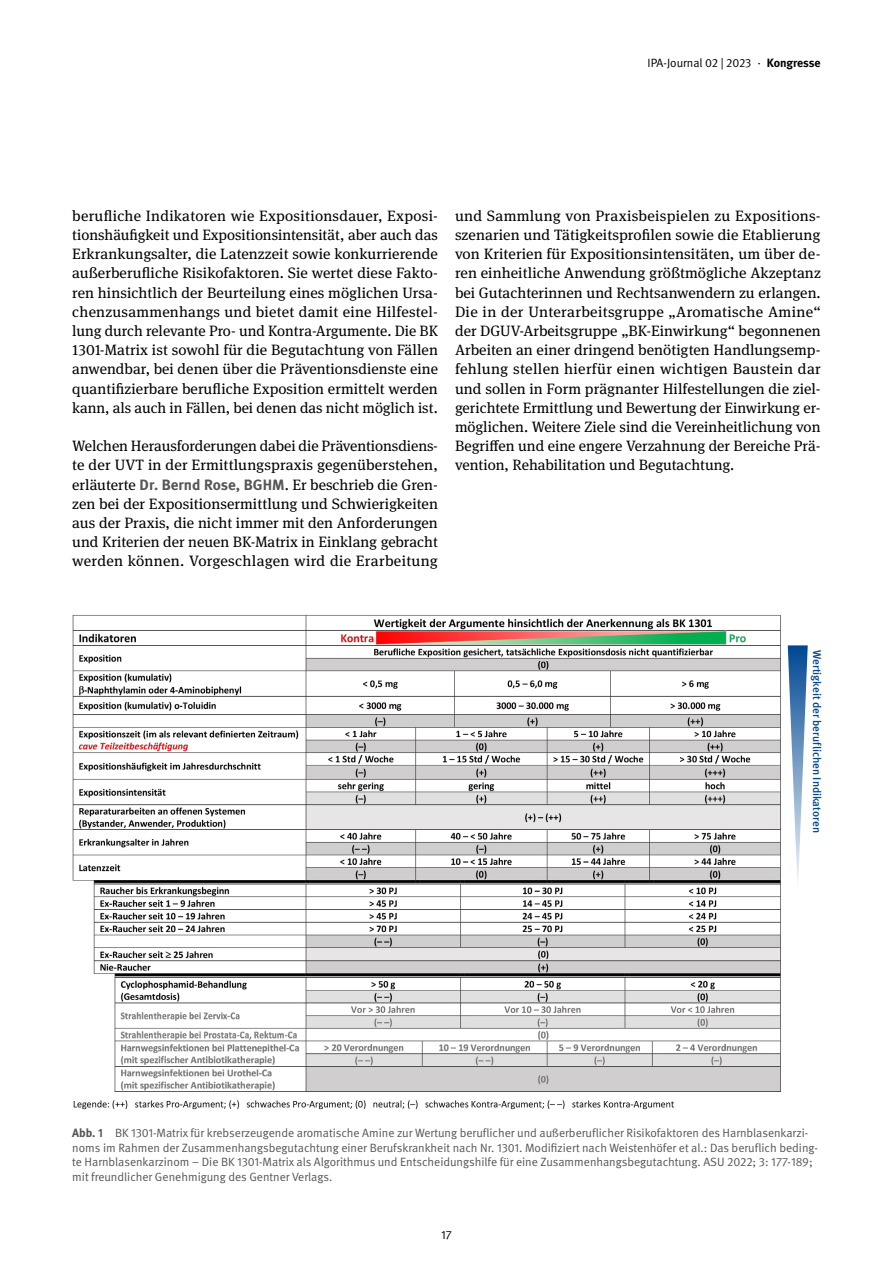
<style>
.page{position:relative;width:893px;height:1263px;background:#fff}
.page>*{position:absolute;margin:0;border:0;box-sizing:border-box;transform-origin:0 0}
.P_Copy_IPA_Blocksatz{font:15px/19.2px "DGUV Meta Serif";color:#000;text-align:justify}
.t1{font:12px/14.4px "DGUV Meta";color:#565655}
.t2{font:12px "DGUV Meta";color:#000}
.t3{font:500 11.25px "DGUV Meta";color:#004893}
.s1{font-weight:700}
.s2{font-family:"DGUV Meta";font-weight:700;color:#565655}
</style>
<div class="page">
<img style="left:72px;top:615px;width:709px;height:495px">
<svg style="left:788px;top:645px;width:20px;height:238px"></svg>
<p class="t2" style="left:647px;top:56px;width:175px">IPA-Journal 02 | 2023 · <span class="s1">Kongresse</span></p>
<p class="P_Copy_IPA_Blocksatz" style="left:72px;top:206px;width:367px">berufliche Indikatoren wie Expositionsdauer, Exposi&shy;tionshäufigkeit und Expositionsintensität, aber auch das Erkrankungsalter, die Latenzzeit sowie konkurrierende außerberuf-liche Risikofaktoren. Sie wertet diese Fakto&shy;ren hinsichtlich der Beurteilung eines möglichen Ursa&shy;chenzusammenhangs und bietet damit eine Hilfestel&shy;lung durch relevante Pro- und Kontra-Argumente. Die BK 1301-Matrix ist sowohl für die Begutachtung von Fällen anwendbar, bei denen über die Präventionsdienste eine quantifizierbare berufliche Exposition ermittelt werden kann, als auch in Fällen, bei denen das nicht möglich ist.</p>
<p class="P_Copy_IPA_Blocksatz" style="left:72px;top:437px;width:367px">Welchen Herausforderungen dabei die Präventionsdiens&shy;te der UVT in der Ermittlungspraxis gegenüberstehen, erläuterte <span class="s2">Dr. Bernd Rose, BGHM</span>. Er beschrieb die Gren&shy;zen bei der Expositionsermittlung und Schwierigkeiten aus der Praxis, die nicht immer mit den Anforderungen und Kriterien der neuen BK-Matrix in Einklang gebracht werden können. Vorgeschlagen wird die Erarbeitung</p>
<p class="P_Copy_IPA_Blocksatz" style="left:455px;top:206px;width:367px">und Sammlung von Praxisbeispielen zu Expositions&shy;szenarien und Tätigkeitsprofilen sowie die Etablierung von Kriterien für Expositionsintensitäten, um über de&shy;ren einheitliche Anwendung größtmögliche Akzeptanz bei Gutachterinnen und Rechtsanwendern zu erlangen.<br>Die in der Unterarbeitsgruppe „Aromatische Amine“ der DGUV--Arbeitsgruppe „BK-Einwirkung“ begonnenen Arbeiten an einer dringend benötigten Handlungsemp&shy;fehlung stellen hierfür einen wichtigen Baustein dar und sollen in Form prägnanter Hilfestellungen die ziel&shy;gerichtete Ermittlung und Bewertung der Einwirkung er&shy;möglichen. Weitere Ziele sind die Vereinheitlichung von Begriffen und eine engere Verzahnung der Bereiche Prä&shy;vention, Rehabilitation und Begutachtung.</p>
<p class="t3" style="left:824px;top:650px;width:184px;rotate:90deg">Wertigkeit der beruflichen Indikatoren</p>
<p class="t1" style="left:72px;top:1126px;width:747px"><span class="s1">Abb. 1</span> BK 1301-Matrix für krebserzeugende aromatische Amine zur Wertung beruflicher und außerberuflicher Risikofaktoren des Harnblasenkarzi&shy;noms im Rahmen der Zusammenhangsbegutachtung einer Berufskrankheit nach Nr. 1301. Modifiziert nach Weistenhöfer et al.: Das beruflich beding&shy;te Harnblasenkarzinom – Die BK 1301-Matrix als Algorithmus und Entscheidungshilfe für eine Zusammenhangsbegutachtung. ASU 2022; 3: 177-189; mit freundlicher Genehmigung des Gentner Verlags.</p>
<p class="t2" style="left:441px;top:1227px;width:12px">17</p>
</div>
